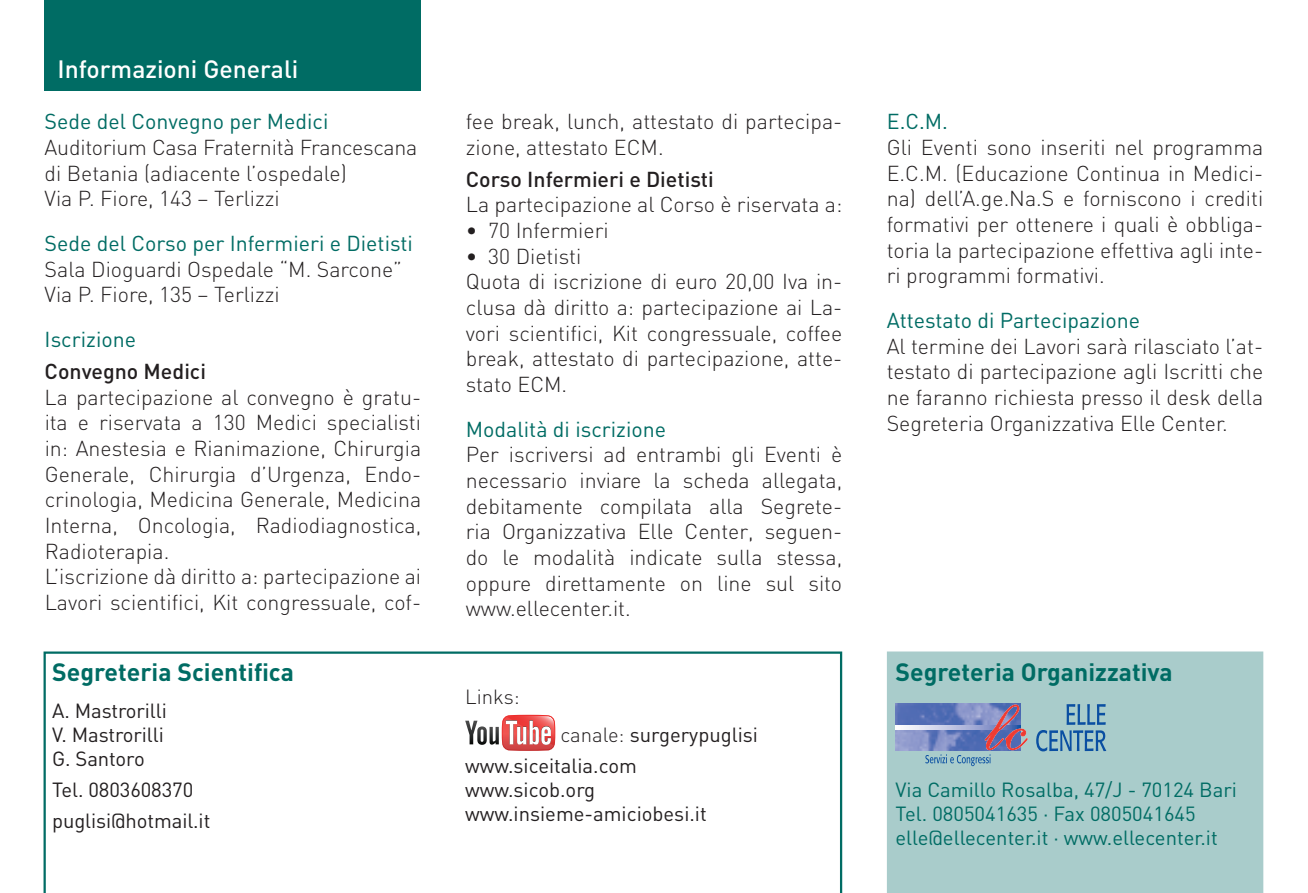
<style>
.page{position:relative;width:1308px;height:893px;background:#fff}
.page>*{position:absolute;margin:0;border:0;box-sizing:border-box;transform-origin:0 0}
.t1{font:700 24.75px "DIN";color:#006c64}
.t2{font:500 24.75px "DIN";color:#fff}
.t3{font:300 21.38px/25.7px "DIN";color:#231f20}
.t4{font:21.38px "DIN";color:#006c64}
.t5{font:500 21.38px "DIN";color:#231f20}
.t6{font:20.25px/24.3px "DIN";letter-spacing:-.005em;color:#231f20}
.t7{font:20.25px/24.3px "DIN";color:#006c64}
.t8{font:300 20.25px "DIN";color:#231f20}
.s1{font-weight:300}
</style>
<div class="page">
<svg style="left:44px;top:651px;width:798px;height:242px"></svg>
<svg style="left:887px;top:651px;width:376px;height:242px;background:#a4c5c9"></svg>
<div style="left:45px;top:0;width:376px;height:91px;background:#006c64"></div>
<p class="t2" style="left:57px;top:53px;width:242px">Informazioni Generali</p>
<p class="t4" style="left:45px;top:108px;width:285px">Sede del Convegno per Medici</p>
<p class="t3" style="left:45px;top:134px;width:374px">Auditorium Casa Fraternità Francescana di Betania (adiacente l’ospedale)<br>Via P. Fiore, 143 – Terlizzi</p>
<p class="t4" style="left:45px;top:230px;width:370px">Sede del Corso per Infermieri e Dietisti</p>
<p class="t3" style="left:45px;top:256px;width:359px">Sala Dioguardi Ospedale “M. Sarcone”<br>Via P. Fiore, 135 – Terlizzi</p>
<p class="t4" style="left:45px;top:326px;width:93px">Iscrizione</p>
<p class="t5" style="left:45px;top:358px;width:163px">Convegno Medici</p>
<p class="t3" style="left:45px;top:384px;width:378px">La partecipazione al convegno è gratu&shy;ita e riservata a 130 Medici specialisti in: Anestesia e Rianimazione, Chirurgia Generale, Chirurgia d’Urgenza, Endo&shy;crinologia, Medicina Generale, Medicina Interna, Oncologia, Radiodiagnostica, Radioterapia.<br>L’iscrizione dà diritto a: partecipazione ai Lavori scientifici, Kit congressuale, cof-</p>
<p class="t1" style="left:52px;top:656px;width:243px">Segreteria Scientifica</p>
<p class="t6" style="left:52px;top:698px;width:116px">A. Mastrorilli<br>V. Mastrorilli<br>G. Santoro</p>
<p class="t6" style="left:52px;top:774px;width:160px;line-height:30.6px">Tel. 0803608370 puglisi@hotmail.it</p>
<p class="t3" style="left:466px;top:108px;width:378px">fee break, lunch, attestato di partecipa&shy;zione, attestato ECM.</p>
<p class="t5" style="left:466px;top:165px;width:249px">Corso Infermieri e Dietisti</p>
<p class="t3" style="left:466px;top:192px;width:378px">La partecipazione al Corso è riservata a:</p>
<p class="t3" style="left:466px;top:217px;width:144px">• 70 Infermieri</p>
<p class="t3" style="left:466px;top:243px;width:378px">• 30 Dietisti<br>Quota di iscrizione di euro 20,00 Iva in&shy;clusa dà diritto a: partecipazione ai La&shy;vori scientifici, Kit congressuale, coffee break, attestato di partecipazione, atte&shy;stato ECM.</p>
<p class="t4" style="left:466px;top:416px;width:202px">Modalità di iscrizione</p>
<p class="t3" style="left:466px;top:442px;width:378px;text-align:justify">Per iscriversi ad entrambi gli Eventi è necessario inviare la scheda allegata, debitamente compilata alla Segrete&shy;ria Organizzativa Elle Center, seguen&shy;do le modalità indicate sulla stessa, oppure direttamente on line sul sito www.ellecenter.it.</p>
<p class="t8" style="left:465px;top:685px;width:56px">Links:</p>
<p class="t6" style="left:465px;top:719px;width:294px;line-height:30.6px;text-indent:95px"><span class="s1">canale:</span> surgerypuglisi www.siceitalia.com</p>
<p class="t6" style="left:465px;top:777px;width:243px">www.sicob.org www.insieme-amiciobesi.it</p>
<p class="t4" style="left:887px;top:108px;width:63px">E.C.M.</p>
<p class="t3" style="left:886px;top:134px;width:378px;text-align:justify">Gli Eventi sono inseriti nel programma E.C.M. (Educazione Continua in Medici&shy;na) dell’A.ge.Na.S e forniscono i crediti formativi per ottenere i quali è obbliga&shy;toria la partecipazione effettiva agli inte&shy;ri programmi formativi.</p>
<p class="t4" style="left:886px;top:307px;width:255px">Attestato di Partecipazione</p>
<p class="t3" style="left:886px;top:333px;width:378px;text-align:justify">Al termine dei Lavori sarà rilasciato l’at&shy;testato di partecipazione agli Iscritti che ne faranno richiesta presso il desk della Segreteria Organizzativa Elle Center.</p>
<p class="t1" style="left:895px;top:656px;width:279px">Segreteria Organizzativa</p>
<p class="t7" style="left:895px;top:777px;width:343px">Via Camillo Rosalba, 47/J - 70124 Bari<br>Tel. 0805041635 · Fax 0805041645 elle@ellecenter.it · www.ellecenter.it</p>
</div>
